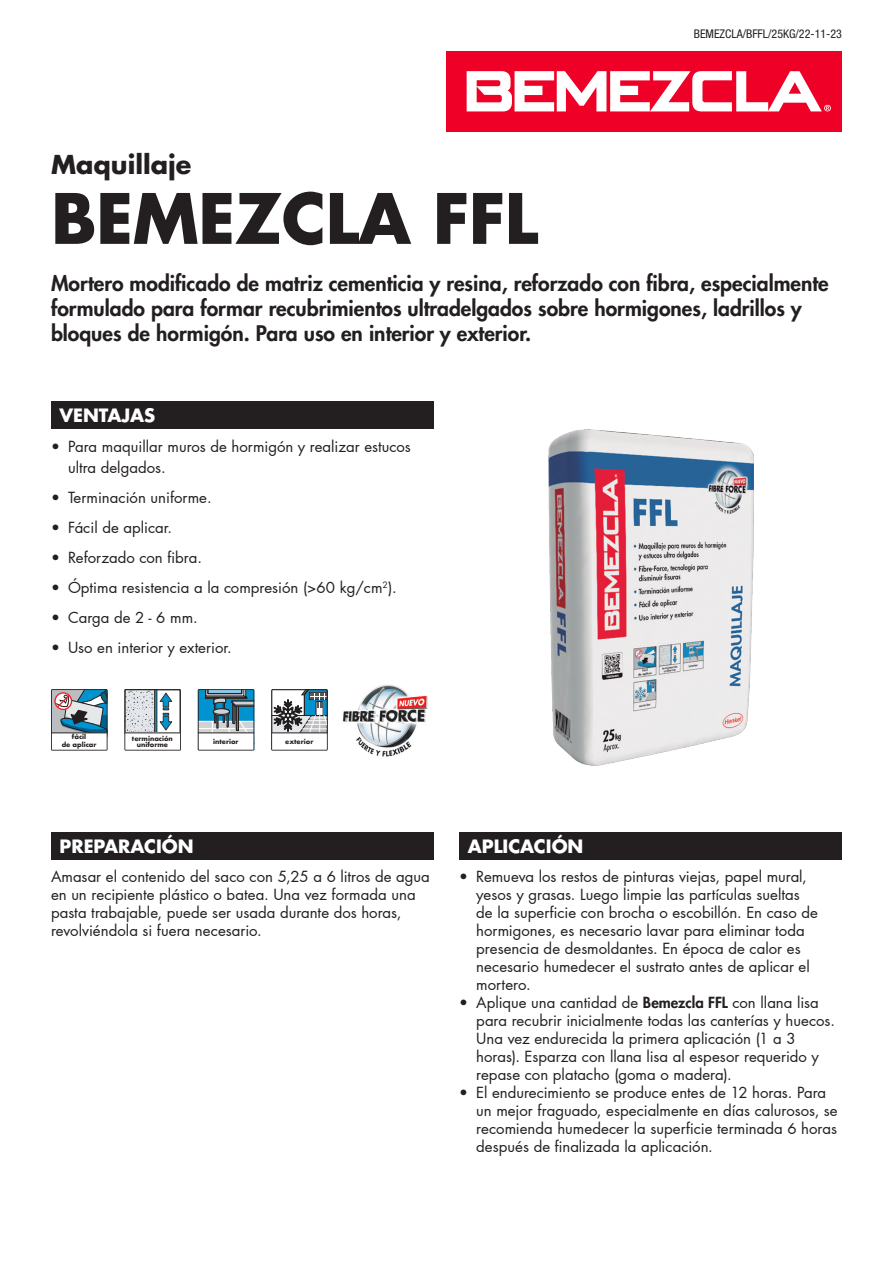
<style>
.page{position:relative;width:893px;height:1263px;background:#fff}
.page>*{position:absolute;margin:0;border:0;box-sizing:border-box;transform-origin:0 0}
.t1{font:700 67.5px "Futura LT Pro";letter-spacing:-.01em;color:#231f20}
.t2{font:700 25.5px "Futura LT Pro";color:#231f20}
.t3{font:800 21px/25.2px "Futura LT Pro";color:#231f20}
.t4{font:700 18px "Futura LT Pro";color:#fff}
.t5{font:15px/18px "Futura LT Pro";color:#231f20}
.t6{font:condensed 12px "Helvetica Neue LT Std";color:#231f20}
.t7{font:700 6.45px/7.8px "Futura";color:#231f20;text-align:center}
.s1{font-weight:800}
</style>
<div class="page">
<div style="left:51px;top:832px;width:383px;height:28px;background:#231f20"></div>
<div style="left:446px;top:51px;width:396px;height:81px;background:#ef0027"></div>
<svg style="left:467px;top:71px;width:364px;height:40px"></svg>
<div style="left:459px;top:832px;width:383px;height:28px;background:#231f20"></div>
<img style="left:548px;top:429px;width:205px;height:336px">
<div style="left:51px;top:402px;width:383px;height:27px;background:#231f20"></div>
<svg style="left:51px;top:689px;width:57px;height:62px"></svg>
<svg style="left:198px;top:689px;width:56px;height:62px"></svg>
<svg style="left:124px;top:689px;width:57px;height:62px"></svg>
<svg style="left:271px;top:689px;width:57px;height:62px"></svg>
<img style="left:342px;top:684px;width:86px;height:73px">
<h2 class="t2" style="left:51px;top:145px;width:142px">Maquillaje</h2>
<p class="t6" style="left:694px;top:27px;width:150px">BEMEZCLA/BFFL/25KG/22-11-23</p>
<h1 class="t1" style="left:51px;top:166px;width:489px">BEMEZCLA FFL</h1>
<h3 class="t3" style="left:51px;top:269px;width:779px">Mortero modificado de matriz cementicia y resina, reforzado con fibra, especialmente formulado para formar recubrimientos ultradelgados sobre hormigones, ladrillos y bloques de hormigón. Para uso en interior y exterior.</h3>
<p class="t4" style="left:60px;top:401px;width:97px">VENTAJAS</p>
<p class="t5" style="left:68px;top:435px;width:344px;line-height:21px;text-indent:-17px">• Para maquillar muros de hormigón y realizar estucos ultra delgados.</p>
<p class="t5" style="left:51px;top:488px;width:162px">• Terminación uniforme.</p>
<p class="t5" style="left:51px;top:518px;width:123px">• Fácil de aplicar.</p>
<p class="t5" style="left:51px;top:548px;width:152px">• Reforzado con fibra.</p>
<p class="t5" style="left:51px;top:578px;width:347px">• Óptima resistencia a la compresión (&gt;60 kg/cm<sup>2</sup>).</p>
<p class="t5" style="left:51px;top:608px;width:148px">• Carga de 2 - 6 mm.</p>
<p class="t5" style="left:51px;top:638px;width:182px">• Uso en interior y exterior.</p>
<p class="t7" style="left:62px;top:733px;width:36px">fácil<br>de aplicar</p>
<p class="t7" style="left:213px;top:737px;width:27px">interior</p>
<p class="t7" style="left:132px;top:735px;width:42px;line-height:6.3px">terminación uniforme</p>
<p class="t7" style="left:285px;top:737px;width:30px">exterior</p>
<p class="t4" style="left:60px;top:832px;width:136px">PREPARACIÓN</p>
<p class="t5" style="left:51px;top:868px;width:380px">Amasar el contenido del saco con 5,25 a 6 litros de agua en un recipiente plástico o batea. Una vez formada una pasta trabajable, puede ser usada durante dos horas, revolviéndola si fuera necesario.</p>
<p class="t4" style="left:468px;top:832px;width:117px">APLICACIÓN</p>
<p class="t5" style="left:476px;top:868px;width:343px;text-indent:-17px">• Remueva los restos de pinturas viejas, papel mural, yesos y grasas. Luego limpie las partículas sueltas de la superficie con brocha o escobillón. En caso de hormigones, es necesario lavar para eliminar toda presencia de desmoldantes. En época de calor es necesario humedecer el sustrato antes de aplicar el mortero.</p>
<p class="t5" style="left:476px;top:994px;width:360px;text-indent:-17px">• Aplique una cantidad de <span class="s1">Bemezcla FFL</span> con llana lisa para recubrir inicialmente todas las canterías y huecos.<br>Una vez endurecida la primera aplicación (1 a 3 horas). Esparza con llana lisa al espesor requerido y repase con platacho (goma o madera).</p>
<p class="t5" style="left:476px;top:1084px;width:363px;text-indent:-17px">• El endurecimiento se produce entes de 12 horas. Para un mejor fraguado, especialmente en días calurosos, se recomienda humedecer la superficie terminada 6 horas después de finalizada la aplicación.</p>
</div>
